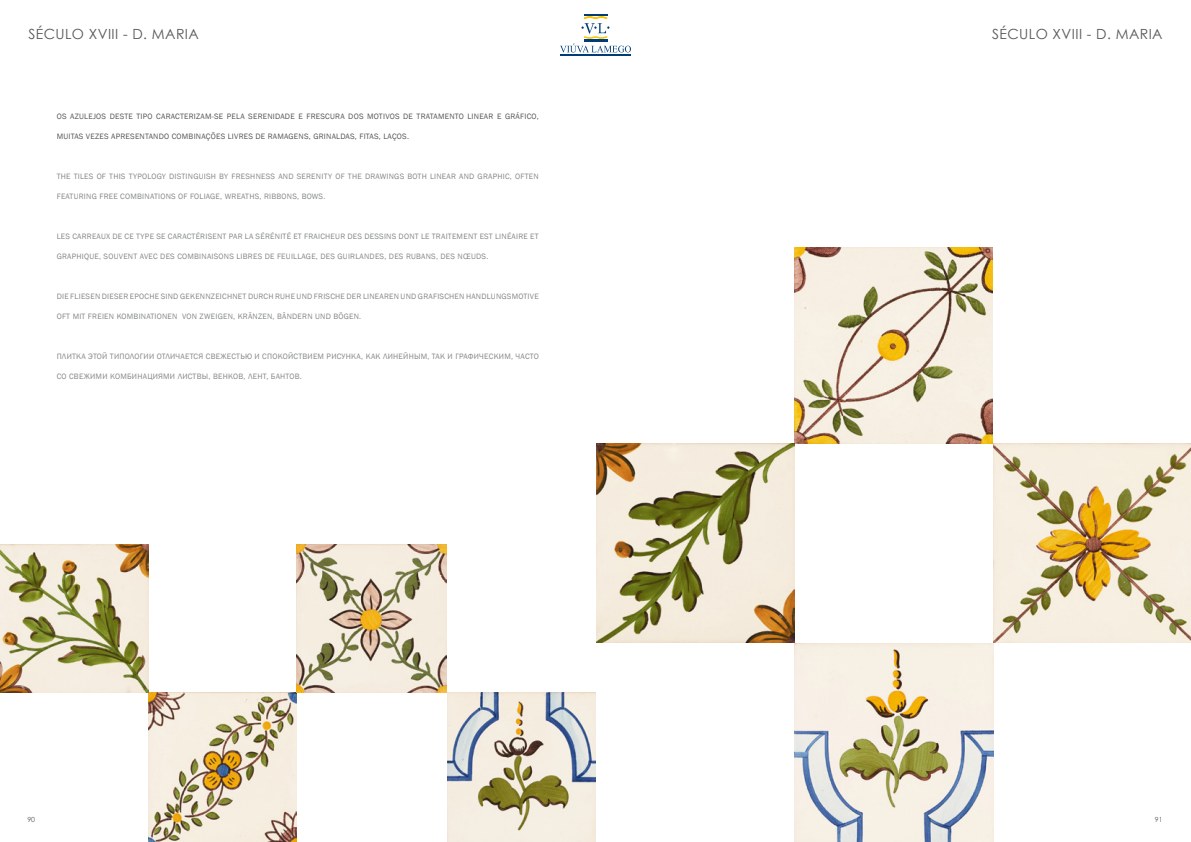
<style>
.page{position:relative;width:1191px;height:842px;background:#fff}
.page>*{position:absolute;margin:0;border:0;box-sizing:border-box;transform-origin:0 0}
.t1{font:14px "Century Gothic";letter-spacing:.03em;color:#565757}
.t2{font:8px "Franklin Gothic";letter-spacing:.03em;color:#868889}
.t3{font:8px "Franklin Gothic";letter-spacing:.03em;color:#565757}
.t4{font:7px "Century Gothic";color:#565757}
</style>
<div class="page">
<hr style="left:584px;top:14px;width:23px;height:2px;background:#003c76">
<hr style="left:560px;top:54px;width:71px;height:2px;background:#003c76">
<svg style="left:560px;top:16px;width:71px;height:36px"></svg>
<img style="left:993px;top:444px;width:198px;height:199px">
<img style="left:794px;top:643px;width:199px;height:199px">
<img style="left:794px;top:247px;width:198px;height:197px">
<img style="left:596px;top:444px;width:198px;height:198px">
<img style="left:447px;top:693px;width:148px;height:149px">
<img style="left:148px;top:693px;width:149px;height:149px">
<img style="left:0;top:544px;width:148px;height:149px">
<img style="left:297px;top:544px;width:150px;height:149px">
<h1 class="t1" style="left:28px;top:25px;width:172px">SÉCULO XVIII - D. MARIA</h1>
<h1 class="t1" style="left:992px;top:25px;width:172px">SÉCULO XVIII - D. MARIA</h1>
<p class="t3" style="left:57px;top:111px;width:483px">OS AZULEJOS DESTE TIPO CARACTERIZAM-SE PELA SERENIDADE E FRESCURA DOS MOTIVOS DE TRATAMENTO LINEAR E GRÁFICO,</p>
<p class="t3" style="left:57px;top:131px;width:354px">MUITAS VEZES APRESENTANDO COMBINAÇÕES LIVRES DE RAMAGENS, GRINALDAS, FITAS, LAÇOS.</p>
<p class="t2" style="left:57px;top:171px;width:483px">THE TILES OF THIS TYPOLOGY DISTINGUISH BY FRESHNESS AND SERENITY OF THE DRAWINGS BOTH LINEAR AND GRAPHIC, OFTEN</p>
<p class="t2" style="left:57px;top:191px;width:270px">FEATURING FREE COMBINATIONS OF FOLIAGE, WREATHS, RIBBONS, BOWS.</p>
<p class="t2" style="left:57px;top:231px;width:483px">LES CARREAUX DE CE TYPE SE CARACTÉRISENT PAR LA SÉRÉNITÉ ET FRAICHEUR DES DESSINS DONT LE TRAITEMENT EST LINÉAIRE ET</p>
<p class="t2" style="left:57px;top:251px;width:433px">GRAPHIQUE, SOUVENT AVEC DES COMBINAISONS LIBRES DE FEUILLAGE, DES GUIRLANDES, DES RUBANS, DES NŒUDS.</p>
<p class="t2" style="left:57px;top:291px;width:483px">DIE FLIESEN DIESER EPOCHE SIND GEKENNZEICHNET DURCH RUHE UND FRISCHE DER LINEAREN UND GRAFISCHEN HANDLUNGSMOTIVE</p>
<p class="t2" style="left:57px;top:311px;width:306px">OFT MIT FREIEN KOMBINATIONEN VON ZWEIGEN, KRÄNZEN, BÄNDERN UND BÖGEN.</p>
<p class="t2" style="left:57px;top:351px;width:483px">ПЛИТКА ЭТОЙ ТИПОЛОГИИ ОТЛИЧАЕТСЯ СВЕЖЕСТЬЮ И СПОКОЙСТВИЕМ РИСУНКА, КАК ЛИНЕЙНЫМ, ТАК И ГРАФИЧЕСКИМ, ЧАСТО</p>
<p class="t2" style="left:57px;top:371px;width:247px">СО СВЕЖИМИ КОМБИНАЦИЯМИ ЛИСТВЫ, ВЕНКОВ, ЛЕНТ, БАНТОВ.</p>
<p class="t4" style="left:27px;top:815px;width:9px">90</p>
<p class="t4" style="left:1154px;top:815px;width:9px">91</p>
</div>
